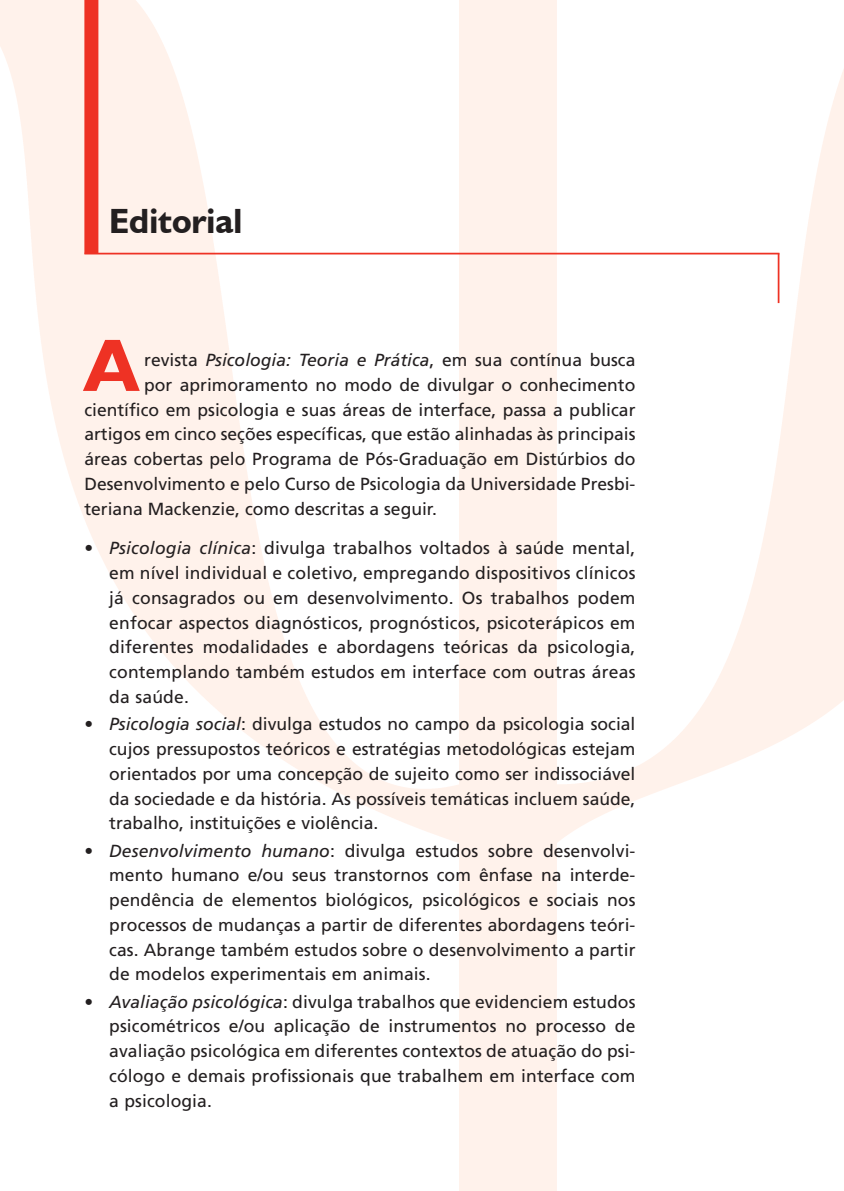
<style>
.page{position:relative;width:844px;height:1191px;background:#fff}
.page>*{position:absolute;margin:0;border:0;box-sizing:border-box;transform-origin:0 0}
.t1{font:700 74.73px "Humanist 521 BT";color:#ee3224}
.t2{font:700 35px "Humanist 521 BT";color:#231f20}
.t3{font:17.5px/24.7px "Frutiger";color:#231f20;text-align:justify}
.s1{font-style:italic}
</style>
<div class="page">
<div style="left:84px;top:0;width:14px;height:254px;background:#ee3224"></div>
<hr style="left:84px;top:253px;width:695px;height:1px;background:#ee3224">
<hr style="left:777px;top:253px;width:2px;height:50px;background:#ee3224">
<h2 class="t2" style="left:109px;top:199px;width:135px">Editorial</h2>
<h1 class="t1" style="left:84px;top:319px;width:55px">A</h1>
<p class="t3" style="left:144px;top:349px;width:492px">revista <span class="s1">Psicologia: Teoria e Prática</span>, em sua contínua busca</p>
<p class="t3" style="left:144px;top:374px;width:492px">por aprimoramento no modo de divulgar o conhecimento</p>
<p class="t3" style="left:84px;top:398px;width:552px">científico em psicologia e suas áreas de interface, passa a publicar</p>
<p class="t3" style="left:84px;top:423px;width:552px">artigos em cinco seções específicas, que estão alinhadas às principais</p>
<p class="t3" style="left:84px;top:448px;width:552px">áreas cobertas pelo Programa de Pós-Graduação em Distúrbios do</p>
<p class="t3" style="left:84px;top:473px;width:552px">Desenvolvimento e pelo Curso de Psicologia da Universidade Presbi-</p>
<p class="t3" style="left:84px;top:497px;width:354px">teriana Mackenzie, como descritas a seguir.</p>
<p class="t3" style="left:109px;top:537px;width:527px;text-indent:-25px">• <span class="s1">Psicologia clínica</span>: divulga trabalhos v oltados à saúde mental, em nível individual e coletivo, empregando dispositivos clínicos já consagrados ou em desenvolvimento. Os trabalhos podem en focar aspectos diagnósticos, prognósticos, psicoterápicos em diferentes modalidades e abordagens teóricas da psicologia, contemplando também estudos em interface com outras áreas da saúde.</p>
<p class="t3" style="left:109px;top:713px;width:527px;text-indent:-25px">• <span class="s1">Psicologia social</span>: divulga estudos no campo da psicologia social cujos pressupostos teóricos e estratégias metodológicas estejam orientados por uma concepção de sujeito como ser indissociável da sociedade e da história. As possíveis temáticas incluem saúde, trabalho, instituições e violência.</p>
<p class="t3" style="left:109px;top:839px;width:527px;text-indent:-25px">• <span class="s1">Desenvolvimento humano</span>: divulga estudos sobre desenvolvi&shy;mento humano e/ou seus transtornos com ênfase na interde&shy;pendência de elementos biológicos, psicológicos e sociais nos processos de mudanças a partir de diferentes abordagens teóri&shy;cas. Abrange também estudos sobre o desenvolvimento a partir de modelos experimentais em animais.</p>
<p class="t3" style="left:109px;top:990px;width:527px;text-indent:-25px">• <span class="s1">Avaliação psicológica</span>: divulga trabalhos que evidenciem estudos psicométricos e/ou aplicação de instrumentos no processo de ava liação psicológica em diferentes contextos de atuação do psi&shy;cólogo e demais profissionais que trabalhem em interface com a psicologia.</p>
</div>
